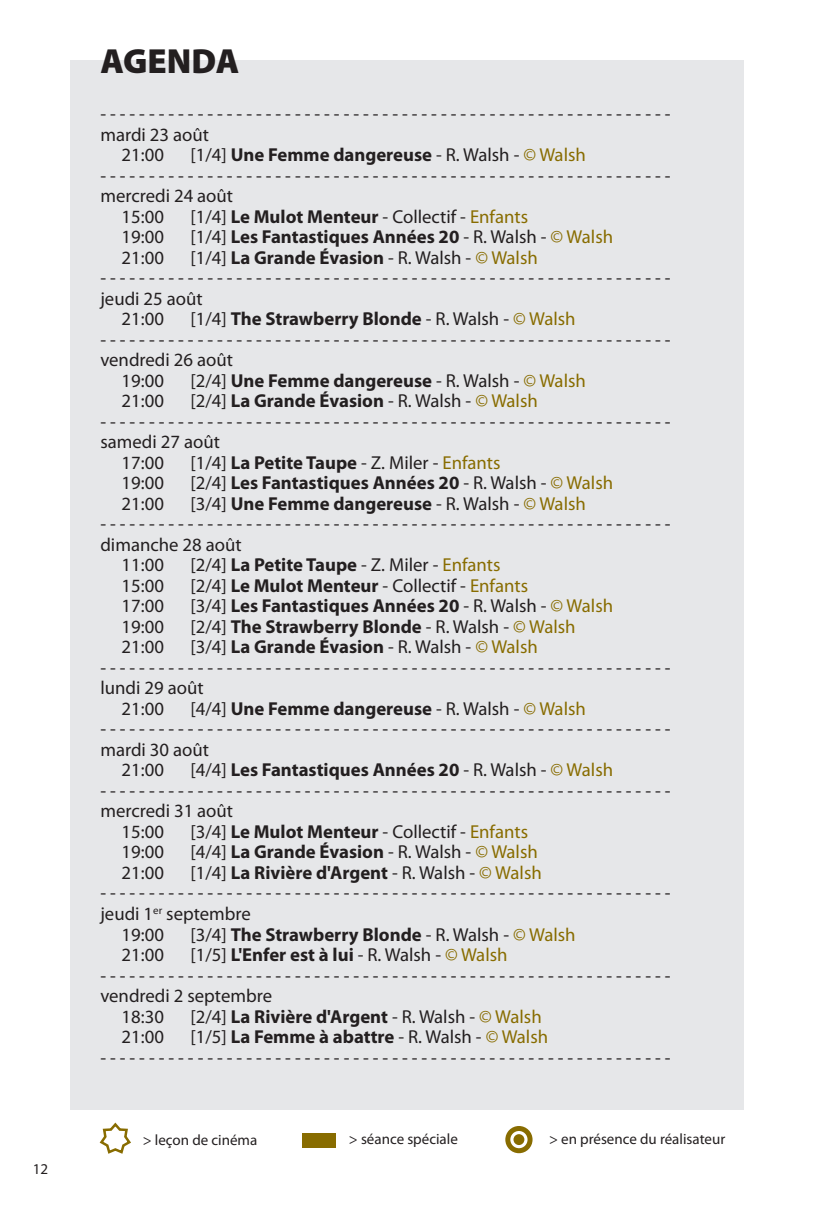
<style>
.page{position:relative;width:815px;height:1205px;background:#fff}
.page>*{position:absolute;margin:0;border:0;box-sizing:border-box;transform-origin:0 0}
.t1{font:900 35px "Myriad Pro";color:#231f20}
.t2{font:18.75px "Myriad Pro";color:#231f20}
.t3{font:700 18.75px "Myriad Pro";color:#231f20}
.t4{font:15px "Myriad Pro";color:#231f20}
.s1{font-weight:400}
.s2{font-weight:400;color:#886c00}
.s3{font-weight:700}
.s4{color:#886c00}
</style>
<div class="page">
<div style="left:71px;top:60px;width:673px;height:1049px;background:#e6e7e9"></div>
<svg style="left:99px;top:1122px;width:32px;height:32px"></svg>
<div style="left:302px;top:1133px;width:33px;height:14px;background:#886c00"></div>
<svg style="left:508px;top:1128px;width:22px;height:22px"></svg>
<div style="left:505px;top:1126px;width:28px;height:27px;border:5px solid #886c00;border-radius:50%"></div>
<div style="left:513px;top:1134px;width:11px;height:11px;background:#886c00;border-radius:50%"></div>
<p class="t4" style="left:33px;top:1160px;width:17px">12</p>
<h1 class="t1" style="left:100px;top:41px;width:140px">AGENDA</h1>
<p class="t2" style="left:100px;top:103px;width:572px">- - - - - - - - - - - - - - - - - - - - - - - - - - - - - - - - - - - - - - - - - - - - - - - - - - - - - - - - - - -</p>
<p class="t2" style="left:100px;top:123px;width:110px">mardi 23 août</p>
<p class="t2" style="left:122px;top:143px;width:44px">21:00</p>
<p class="t3" style="left:190px;top:143px;width:397px"><span class="s1">[1/4]</span> Une Femme dangereuse <span class="s1">- R. Walsh -</span> <span class="s2">© Walsh</span></p>
<p class="t2" style="left:100px;top:164px;width:572px">- - - - - - - - - - - - - - - - - - - - - - - - - - - - - - - - - - - - - - - - - - - - - - - - - - - - - - - - - - -</p>
<p class="t2" style="left:100px;top:184px;width:134px">mercredi 24 août</p>
<p class="t2" style="left:122px;top:205px;width:44px">15:00</p>
<p class="t2" style="left:190px;top:205px;width:339px">[1/4] <span class="s3">Le Mulot Menteur</span> - Collectif - <span class="s4">Enfants</span></p>
<p class="t2" style="left:122px;top:225px;width:44px">19:00</p>
<p class="t3" style="left:190px;top:225px;width:424px"><span class="s1">[1/4]</span> Les Fantastiques Années 20 <span class="s1">- R. Walsh -</span> <span class="s2">© Walsh</span></p>
<p class="t2" style="left:122px;top:246px;width:44px">21:00</p>
<p class="t3" style="left:190px;top:245px;width:349px"><span class="s1">[1/4]</span> La Grande Évasion <span class="s1">- R. Walsh -</span> <span class="s2">© Walsh</span></p>
<p class="t2" style="left:100px;top:266px;width:572px">- - - - - - - - - - - - - - - - - - - - - - - - - - - - - - - - - - - - - - - - - - - - - - - - - - - - - - - - - - -</p>
<p class="t2" style="left:100px;top:287px;width:104px">jeudi 25 août</p>
<p class="t2" style="left:122px;top:307px;width:44px">21:00</p>
<p class="t3" style="left:190px;top:307px;width:387px"><span class="s1">[1/4]</span> The Strawberry Blonde <span class="s1">- R. Walsh -</span> <span class="s2">© Walsh</span></p>
<p class="t2" style="left:100px;top:328px;width:572px">- - - - - - - - - - - - - - - - - - - - - - - - - - - - - - - - - - - - - - - - - - - - - - - - - - - - - - - - - - -</p>
<p class="t2" style="left:100px;top:348px;width:134px">vendredi 26 août</p>
<p class="t2" style="left:122px;top:369px;width:44px">19:00</p>
<p class="t3" style="left:190px;top:368px;width:397px"><span class="s1">[2/4]</span> Une Femme dangereuse <span class="s1">- R. Walsh -</span> <span class="s2">© Walsh</span></p>
<p class="t2" style="left:122px;top:389px;width:44px">21:00</p>
<p class="t3" style="left:190px;top:389px;width:349px"><span class="s1">[2/4]</span> La Grande Évasion <span class="s1">- R. Walsh -</span> <span class="s2">© Walsh</span></p>
<p class="t2" style="left:100px;top:410px;width:572px">- - - - - - - - - - - - - - - - - - - - - - - - - - - - - - - - - - - - - - - - - - - - - - - - - - - - - - - - - - -</p>
<p class="t2" style="left:100px;top:430px;width:121px">samedi 27 août</p>
<p class="t2" style="left:122px;top:451px;width:44px">17:00</p>
<p class="t2" style="left:190px;top:451px;width:312px">[1/4] <span class="s3">La Petite Taupe</span> - Z. Miler - <span class="s4">Enfants</span></p>
<p class="t2" style="left:122px;top:471px;width:44px">19:00</p>
<p class="t3" style="left:190px;top:471px;width:424px"><span class="s1">[2/4]</span> Les Fantastiques Années 20 <span class="s1">- R. Walsh -</span> <span class="s2">© Walsh</span></p>
<p class="t2" style="left:122px;top:492px;width:44px">21:00</p>
<p class="t3" style="left:190px;top:491px;width:397px"><span class="s1">[3/4]</span> Une Femme dangereuse <span class="s1">- R. Walsh -</span> <span class="s2">© Walsh</span></p>
<p class="t2" style="left:100px;top:512px;width:572px">- - - - - - - - - - - - - - - - - - - - - - - - - - - - - - - - - - - - - - - - - - - - - - - - - - - - - - - - - - -</p>
<p class="t2" style="left:100px;top:533px;width:143px">dimanche 28 août</p>
<p class="t2" style="left:122px;top:553px;width:44px">11:00</p>
<p class="t2" style="left:190px;top:553px;width:312px">[2/4] <span class="s3">La Petite Taupe</span> - Z. Miler - <span class="s4">Enfants</span></p>
<p class="t2" style="left:122px;top:574px;width:44px">15:00</p>
<p class="t2" style="left:190px;top:574px;width:339px">[2/4] <span class="s3">Le Mulot Menteur</span> - Collectif - <span class="s4">Enfants</span></p>
<p class="t2" style="left:122px;top:594px;width:44px">17:00</p>
<p class="t3" style="left:190px;top:594px;width:424px"><span class="s1">[3/4]</span> Les Fantastiques Années 20 <span class="s1">- R. Walsh -</span> <span class="s2">© Walsh</span></p>
<p class="t2" style="left:122px;top:615px;width:44px">19:00</p>
<p class="t3" style="left:190px;top:614px;width:387px"><span class="s1">[2/4]</span> The Strawberry Blonde <span class="s1">- R. Walsh -</span> <span class="s2">© Walsh</span></p>
<p class="t2" style="left:122px;top:635px;width:44px">21:00</p>
<p class="t3" style="left:190px;top:635px;width:349px"><span class="s1">[3/4]</span> La Grande Évasion <span class="s1">- R. Walsh -</span> <span class="s2">© Walsh</span></p>
<p class="t2" style="left:100px;top:656px;width:572px">- - - - - - - - - - - - - - - - - - - - - - - - - - - - - - - - - - - - - - - - - - - - - - - - - - - - - - - - - - -</p>
<p class="t2" style="left:100px;top:676px;width:105px">lundi 29 août</p>
<p class="t2" style="left:122px;top:697px;width:44px">21:00</p>
<p class="t3" style="left:190px;top:696px;width:397px"><span class="s1">[4/4]</span> Une Femme dangereuse <span class="s1">- R. Walsh -</span> <span class="s2">© Walsh</span></p>
<p class="t2" style="left:100px;top:717px;width:572px">- - - - - - - - - - - - - - - - - - - - - - - - - - - - - - - - - - - - - - - - - - - - - - - - - - - - - - - - - - -</p>
<p class="t2" style="left:100px;top:738px;width:110px">mardi 30 août</p>
<p class="t2" style="left:122px;top:758px;width:44px">21:00</p>
<p class="t3" style="left:190px;top:758px;width:424px"><span class="s1">[4/4]</span> Les Fantastiques Années 20 <span class="s1">- R. Walsh -</span> <span class="s2">© Walsh</span></p>
<p class="t2" style="left:100px;top:779px;width:572px">- - - - - - - - - - - - - - - - - - - - - - - - - - - - - - - - - - - - - - - - - - - - - - - - - - - - - - - - - - -</p>
<p class="t2" style="left:100px;top:799px;width:134px">mercredi 31 août</p>
<p class="t2" style="left:122px;top:820px;width:44px">15:00</p>
<p class="t2" style="left:190px;top:820px;width:339px">[3/4] <span class="s3">Le Mulot Menteur</span> - Collectif - <span class="s4">Enfants</span></p>
<p class="t2" style="left:122px;top:840px;width:44px">19:00</p>
<p class="t3" style="left:190px;top:840px;width:349px"><span class="s1">[4/4]</span> La Grande Évasion <span class="s1">- R. Walsh -</span> <span class="s2">© Walsh</span></p>
<p class="t2" style="left:122px;top:861px;width:44px">21:00</p>
<p class="t3" style="left:190px;top:860px;width:353px"><span class="s1">[1/4]</span> La Rivière d'Argent <span class="s1">- R. Walsh -</span> <span class="s2">© Walsh</span></p>
<p class="t2" style="left:100px;top:881px;width:572px">- - - - - - - - - - - - - - - - - - - - - - - - - - - - - - - - - - - - - - - - - - - - - - - - - - - - - - - - - - -</p>
<p class="t2" style="left:100px;top:902px;width:152px">jeudi 1<sup>er</sup> septembre</p>
<p class="t2" style="left:122px;top:923px;width:44px">19:00</p>
<p class="t3" style="left:190px;top:922px;width:387px"><span class="s1">[3/4]</span> The Strawberry Blonde <span class="s1">- R. Walsh -</span> <span class="s2">© Walsh</span></p>
<p class="t2" style="left:122px;top:943px;width:44px">21:00</p>
<p class="t2" style="left:190px;top:943px;width:319px">[1/5] <span class="s3">L'Enfer est à lui</span> - R. Walsh - <span class="s4">© Walsh</span></p>
<p class="t2" style="left:100px;top:963px;width:572px">- - - - - - - - - - - - - - - - - - - - - - - - - - - - - - - - - - - - - - - - - - - - - - - - - - - - - - - - - - -</p>
<p class="t2" style="left:100px;top:984px;width:173px">vendredi 2 septembre</p>
<p class="t2" style="left:122px;top:1004px;width:44px">18:30</p>
<p class="t3" style="left:190px;top:1004px;width:353px"><span class="s1">[2/4]</span> La Rivière d'Argent <span class="s1">- R. Walsh -</span> <span class="s2">© Walsh</span></p>
<p class="t2" style="left:122px;top:1025px;width:44px">21:00</p>
<p class="t3" style="left:190px;top:1024px;width:359px"><span class="s1">[1/5]</span> La Femme à abattre <span class="s1">- R. Walsh -</span> <span class="s2">© Walsh</span></p>
<p class="t2" style="left:100px;top:1045px;width:572px">- - - - - - - - - - - - - - - - - - - - - - - - - - - - - - - - - - - - - - - - - - - - - - - - - - - - - - - - - - -</p>
<p class="t4" style="left:143px;top:1130px;width:116px">&gt; leçon de cinéma</p>
<p class="t4" style="left:349px;top:1130px;width:110px">&gt; séance spéciale</p>
<p class="t4" style="left:549px;top:1130px;width:178px">&gt; en présence du réalisateur</p>
</div>
